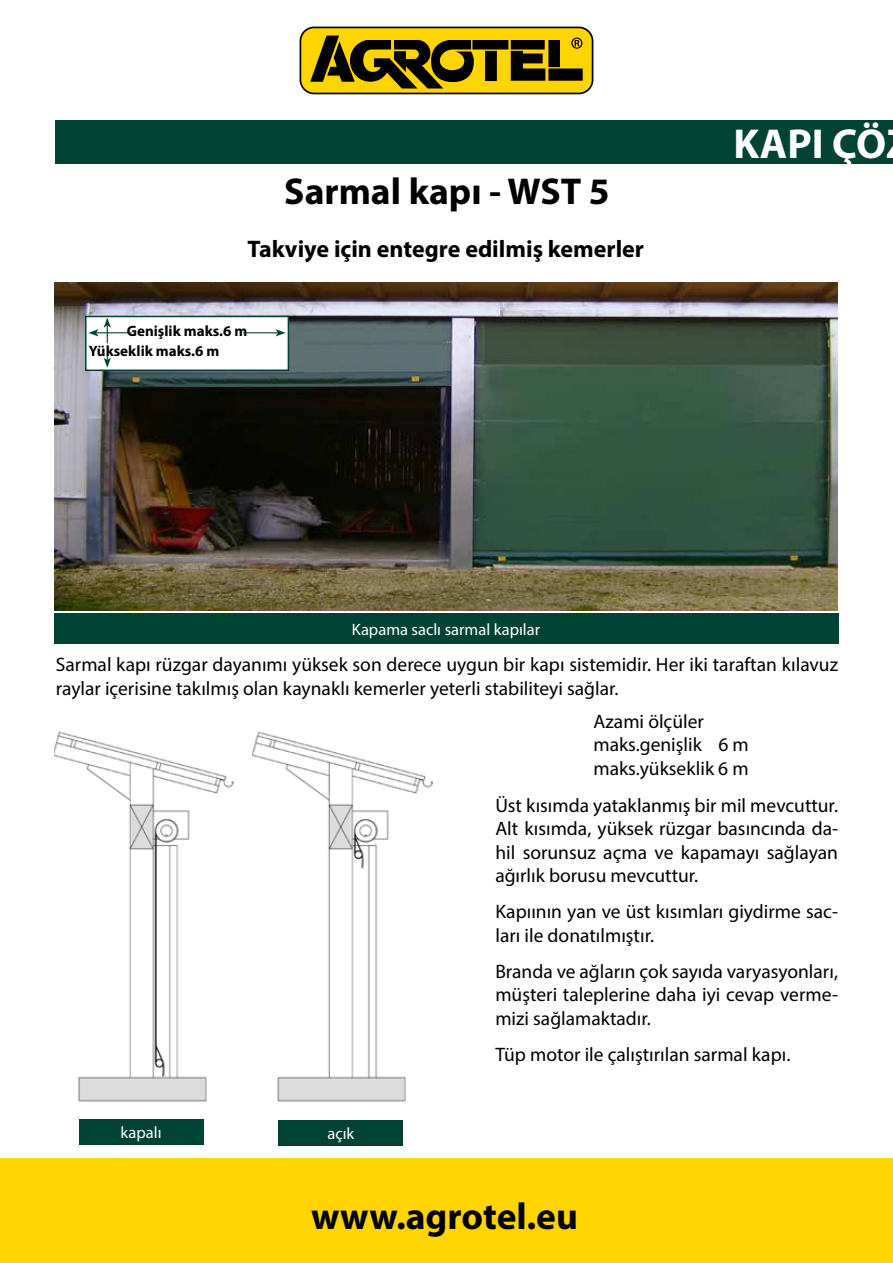
<style>
.page{position:relative;width:893px;height:1263px;background:#fff}
.page>*{position:absolute;margin:0;border:0;box-sizing:border-box;transform-origin:0 0}
.t1{font:700 42px "Myriad Pro";color:#fff}
.t2{font:700 37.5px "Myriad Pro";color:#000}
.t3{font:700 24px "Myriad Pro";color:#000}
.t4{font:19.5px/23.4px "Myriad Pro";color:#000}
.t5{font:16.5px "Myriad Pro";color:#fff}
.t6{font:700 15px/19.5px "Myriad Pro";color:#000}
</style>
<div class="page">
<div style="left:0;top:1158px;width:893px;height:105px;background:#ffd500"></div>
<svg style="left:300px;top:27px;width:293px;height:67px"></svg>
<img style="left:54px;top:282px;width:784px;height:328px">
<div style="left:54px;top:613px;width:784px;height:31px;background:#004334"></div>
<div style="left:86px;top:316px;width:202px;height:54px;background:#fff"></div>
<div style="left:85px;top:316px;width:204px;height:55px;border:2px solid #004334"></div>
<hr style="left:96px;top:332px;width:36px;height:1px;background:#004334">
<svg style="left:88px;top:329px;width:10px;height:7px"></svg>
<hr style="left:243px;top:332px;width:35px;height:1px;background:#004334">
<svg style="left:276px;top:329px;width:10px;height:7px"></svg>
<svg style="left:104px;top:356px;width:7px;height:12px"></svg>
<svg style="left:104px;top:318px;width:7px;height:25px"></svg>
<img style="left:54px;top:731px;width:379px;height:415px">
<div style="left:56px;top:120px;width:837px;height:44px;background:#004334"></div>
<div style="left:79px;top:1119px;width:124px;height:26px;background:#004334"></div>
<div style="left:279px;top:1120px;width:124px;height:26px;background:#004334"></div>
<h2 class="t2" style="left:284px;top:167px;width:327px">Sarmal kapı - WST 5</h2>
<p class="t3" style="left:248px;top:233px;width:398px">Takviye için entegre edilmiş kemerler</p>
<p class="t6" style="left:89px;top:321px;width:160px;text-indent:38px">Genişlik maks.6 m<br>Yükseklik maks.6 m</p>
<h1 class="t1" style="left:733px;top:116px;width:154px">KAPI ÇÖ</h1>
<p class="t5" style="left:352px;top:619px;width:190px">Kapama saclı sarmal kapılar</p>
<p class="t4" style="left:56px;top:653px;width:784px">Sarmal kapı rüzgar dayanımı yüksek son derece uygun bir kapı sistemidir. Her iki taraftan kılavuz raylar içerisine takılmış olan kaynaklı kemerler yeterli stabiliteyi sağlar.</p>
<p class="t4" style="left:593px;top:709px;width:157px">Azami ölçüler maks.genişlik 6 m maks.yükseklik 6 m</p>
<p class="t5" style="left:120px;top:1122px;width:43px">kapalı</p>
<p class="t5" style="left:327px;top:1124px;width:28px">açık</p>
<p class="t4" style="left:495px;top:793px;width:344px;text-align:justify">Üst kısımda yataklanmış bir mil mevcuttur.<br>Alt kısımda, yüksek rüzgar basıncında da&shy;hil sorunsuz açma ve kapamayı sağlayan ağırlık borusu mevcuttur.</p>
<p class="t4" style="left:495px;top:900px;width:344px">Kapıının yan ve üst kısımları giydirme sac&shy;ları ile donatılmıştır.</p>
<p class="t4" style="left:495px;top:959px;width:344px;text-align:justify">Branda ve ağların çok sayıda varyasyonları, müşteri taleplerine daha iyi cevap verme&shy;mizi sağlamaktadır.</p>
<p class="t4" style="left:495px;top:1042px;width:296px">Tüp motor ile çalıştırılan sarmal kapı.</p>
<h2 class="t2" style="left:311px;top:1191px;width:268px">www.agrotel.eu</h2>
</div>
